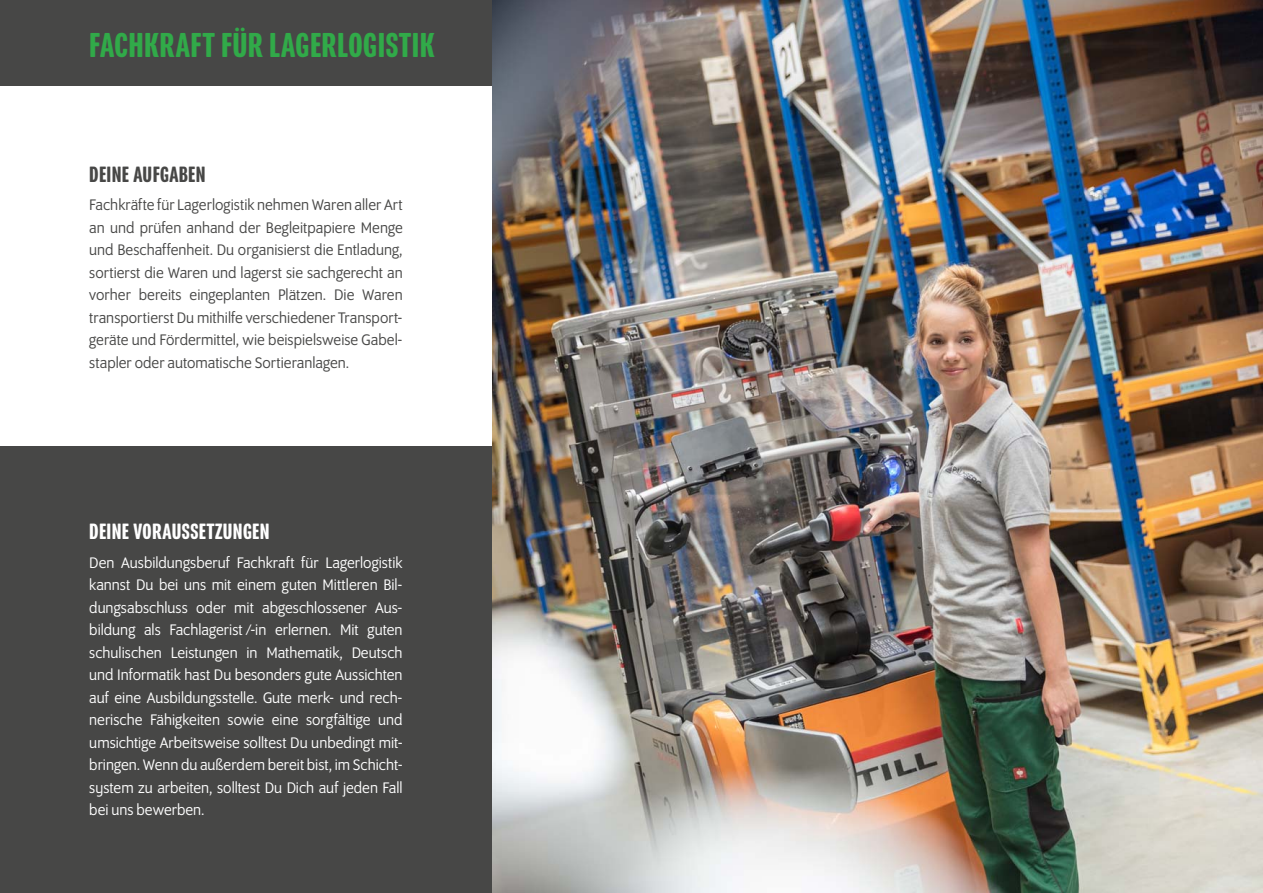
<style>
.page{position:relative;width:1263px;height:893px;background:#fff}
.page>*{position:absolute;margin:0;border:0;box-sizing:border-box;transform-origin:0 0}
.t1{font:500 37.5px "Program Nar OT";letter-spacing:.02em;color:#31aa49}
.t2{font:500 24px "Program Nar OT";letter-spacing:.015em;color:#fff}
.t3{font:500 24px "Program Nar OT";letter-spacing:.015em;color:#474746}
.t4{font:16.5px/22.5px "Program OT";color:#fff;text-align:justify}
.t5{font:16.5px/22.5px "Program OT";color:#474746;text-align:justify}
</style>
<div class="page">
<div style="left:0;top:446px;width:509px;height:447px;background:#474746"></div>
<div style="left:0;top:0;width:631px;height:85px;background:#474746"></div>
<img style="left:492px;top:0;width:771px;height:893px">
<h1 class="t1" style="left:89px;top:30px;width:347px">FACHKRAFT FÜR LAGERLOGISTIK</h1>
<h2 class="t3" style="left:89px;top:165px;width:118px">DEINE AUFGABEN</h2>
<p class="t5" style="left:89px;top:195px;width:315px">Fachkräfte für Lagerlogistik nehmen Waren aller Art an und prüfen anhand der Begleitpapiere Menge und Beschaffenheit. Du organisierst die Entladung, sortierst die Waren und lagerst sie sachgerecht an vorher bereits eingeplanten Plätzen. Die Waren transportierst Du mithilfe verschiedener Transport&shy;geräte und Fördermittel, wie beispielsweise Gabel&shy;stapler oder automatische Sortieranlagen.</p>
<h2 class="t2" style="left:89px;top:522px;width:182px">DEINE VORAUSSETZUNGEN</h2>
<p class="t4" style="left:89px;top:553px;width:315px">Den Ausbildungsberuf Fachkraft für Lagerlogistik kannst Du bei uns mit einem guten Mittleren Bil&shy;dungsabschluss oder mit abgeschlossener Aus&shy;bildung als Fachlagerist /-in erlernen. Mit guten schulischen Leistungen in Mathematik, Deutsch und Informatik hast Du besonders gute Aussichten auf eine Ausbildungsstelle. Gute merk- und rech&shy;nerische Fähigkeiten sowie eine sorgfältige und umsichtige Arbeitsweise solltest Du unbedingt mit&shy;bringen. Wenn du außerdem bereit bist, im Schicht&shy;system zu arbeiten, solltest Du Dich auf jeden Fall bei uns bewerben.</p>
</div>
